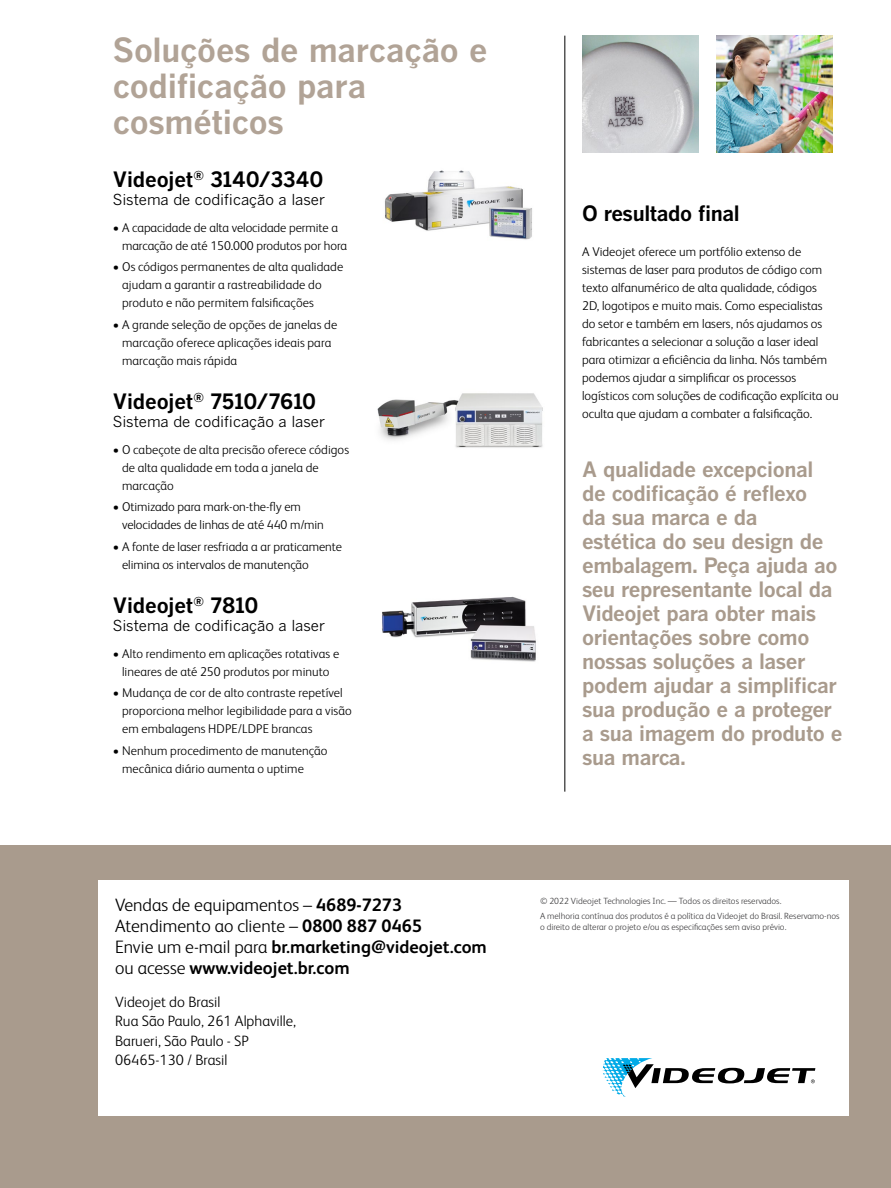
<style>
.page{position:relative;width:891px;height:1188px;background:#fff}
.page>*{position:absolute;margin:0;border:0;box-sizing:border-box;transform-origin:0 0}
.t1{font:700 33px/36px "Benton Gothic";letter-spacing:-.01em;color:#b1a396}
.t2{font:700 21px/24px "Benton Gothic";letter-spacing:-.02em;color:#a99b8d}
.t3{font:700 21px "Benton Gothic";letter-spacing:-.01em;color:#000}
.t4{font:300 18px/21px "FS Albert Pro";color:#000}
.t5{font:15px "Benton Gothic";color:#000}
.t6{font:300 15px/19.5px "FS Albert Pro";color:#000}
.t7{font:300 12.75px/18px "FS Albert Pro";color:#000}
.t8{font:300 9px/14.7px "FS Albert Pro";color:#414042}
.s1{font-weight:700}
</style>
<div class="page">
<hr style="left:564px;top:36px;width:1px;height:756px;background:#000">
<div style="left:0;top:846px;width:891px;height:342px;background:#a99b8d"></div>
<div style="left:98px;top:880px;width:750px;height:236px;background:#fff"></div>
<svg style="left:603px;top:1058px;width:212px;height:39px"></svg>
<img style="left:385px;top:170px;width:147px;height:70px">
<img style="left:382px;top:596px;width:154px;height:66px">
<img style="left:582px;top:36px;width:117px;height:116px">
<img style="left:716px;top:36px;width:117px;height:116px">
<img style="left:377px;top:393px;width:166px;height:55px">
<h1 class="t1" style="left:113px;top:32px;width:376px">Soluções de marcação e codificação para cosméticos</h1>
<h2 class="t3" style="left:113px;top:167px;width:212px">Videojet<sup>®</sup> 3140/3340</h2>
<p class="t5" style="left:113px;top:191px;width:214px">Sistema de codificação a laser</p>
<p class="t7" style="left:122px;top:218px;width:227px;text-indent:-9px">• A capacidade de alta velocidade permite a marcação de até 150.000 produtos por hora</p>
<p class="t7" style="left:122px;top:257px;width:223px;text-indent:-9px">• Os códigos permanentes de alta qualidade ajudam a garantir a rastreabilidade do produto e não permitem falsificações</p>
<p class="t7" style="left:122px;top:314px;width:217px;text-indent:-9px">• A grande seleção de opções de janelas de marcação oferece aplicações ideais para marcação mais rápida</p>
<h2 class="t3" style="left:113px;top:389px;width:205px">Videojet<sup>®</sup> 7510/7610</h2>
<p class="t5" style="left:113px;top:413px;width:214px">Sistema de codificação a laser</p>
<p class="t7" style="left:122px;top:439px;width:229px;text-indent:-9px">• O cabeçote de alta precisão oferece códigos de alta qualidade em toda a janela de marcação</p>
<p class="t7" style="left:122px;top:497px;width:203px;text-indent:-9px">• Otimizado para mark-on-the-fly em velocidades de linhas de até 440 m/min</p>
<p class="t7" style="left:122px;top:536px;width:221px;text-indent:-9px">• A fonte de laser resfriada a ar praticamente elimina os intervalos de manutenção</p>
<h2 class="t3" style="left:113px;top:593px;width:147px">Videojet<sup>®</sup> 7810</h2>
<p class="t5" style="left:113px;top:617px;width:214px">Sistema de codificação a laser</p>
<p class="t7" style="left:113px;top:643px;width:228px;text-align:center">• Alto rendimento em aplicações rotativas e lineares de até 250 produtos por minuto</p>
<p class="t7" style="left:122px;top:683px;width:231px;text-indent:-9px">• Mudança de cor de alto contraste repetível proporciona melhor legibilidade para a visão em embalagens HDPE/LDPE brancas</p>
<p class="t7" style="left:122px;top:740px;width:207px;text-indent:-9px">• Nenhum procedimento de manutenção mecânica diário aumenta o uptime</p>
<h3 class="t4" style="left:115px;top:894px;width:373px">Vendas de equipamentos – <span class="s1">4689-7273<br></span>Atendimento ao cliente – <span class="s1">0800 887 0465<br></span>Envie um e-mail para <span class="s1">br.marketing@videojet.com </span>ou acesse <span class="s1">www.videojet.br.com</span></h3>
<p class="t6" style="left:115px;top:991px;width:183px">Videojet do Brasil<br>Rua São Paulo, 261 Alphaville,<br>Barueri, São Paulo - SP<br>06465-130 / Brasil</p>
<h2 class="t3" style="left:582px;top:201px;width:159px">O resultado final</h2>
<p class="t7" style="left:582px;top:241px;width:258px">A Videojet oferece um portfólio extenso de sistemas de laser para produtos de código com texto alfanumérico de alta qualidade, códigos<br>2D, logotipos e muito mais. Como especialistas do setor e também em lasers, nós ajudamos os fabricantes a selecionar a solução a laser ideal para otimizar a eficiência da linha. Nós também podemos ajudar a simplificar os processos logísticos com soluções de codificação explícita ou oculta que ajudam a combater a falsificação.</p>
<p class="t2" style="left:582px;top:457px;width:262px">A qualidade excepcional<br>de codificação é reflexo<br>da sua marca e da<br>estética do seu design de embalagem. Peça ajuda ao seu representante local da<br>Videojet para obter mais orientações sobre como nossas soluções a laser podem ajudar a simplificar sua produção e a proteger a sua imagem do produto e sua marca.</p>
<p class="t8" style="left:540px;top:893px;width:301px">© 2022 Videojet Technologies Inc. — Todos os direitos reservados.<br>A melhoria contínua dos produtos é a política da Videojet do Brasil. Reservamo-nos</p>
<p class="t8" style="left:540px;top:919px;width:248px">o direito de alterar o projeto e/ou as especificações sem aviso prévio.</p>
</div>
